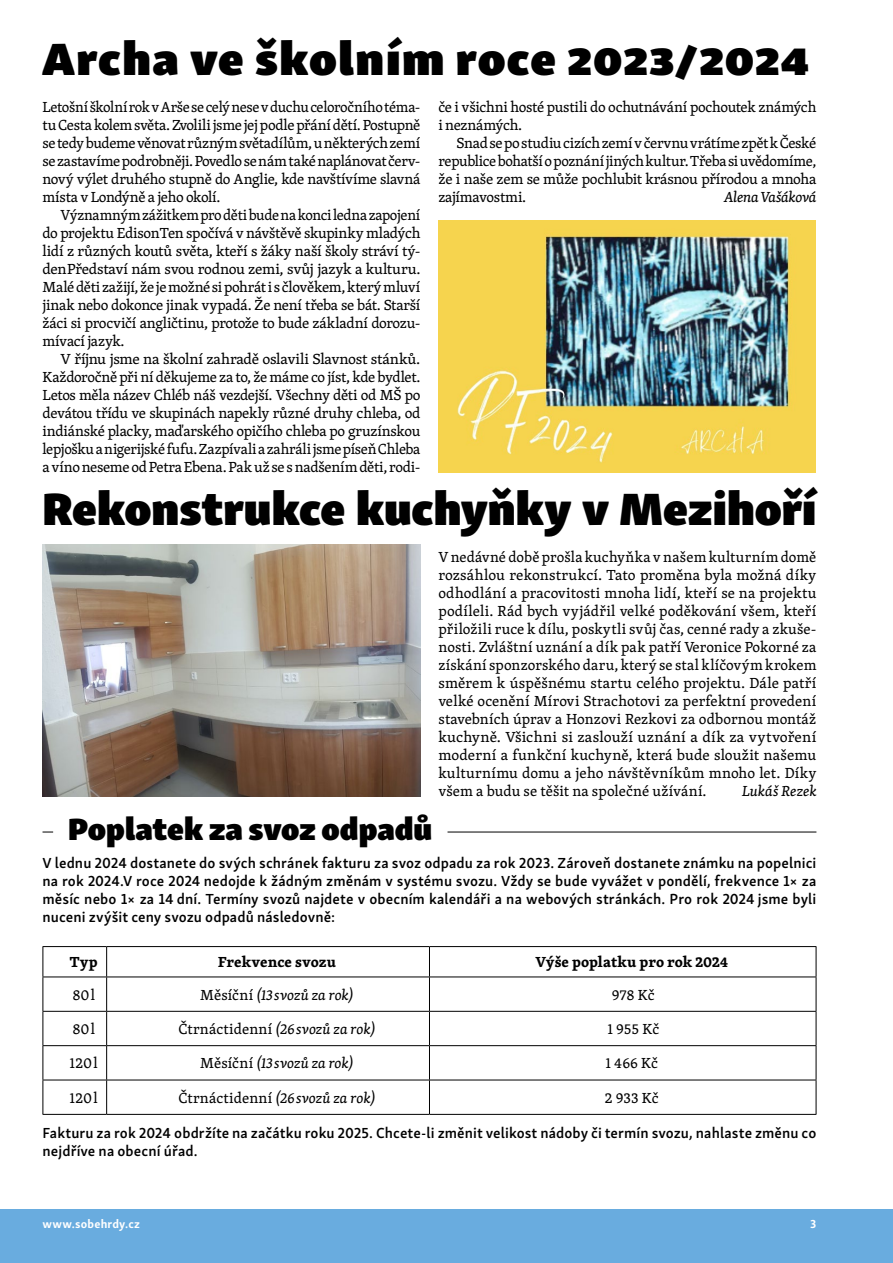
<style>
.page{position:relative;width:893px;height:1263px;background:#fff}
.page>*{position:absolute;margin:0;border:0;box-sizing:border-box;transform-origin:0 0}
.t1{font:46.5px "Skolar Sans Latn Bl";letter-spacing:.005em;color:#000}
.t2{font:31.5px "Skolar Sans Latn Bl";color:#000}
.t3{font:15px/18px "Skolar Latin";letter-spacing:-.015em;color:#000;text-align:justify}
.t4{font:600 15px/18px "Skolar Sans Latn";letter-spacing:.005em;color:#000;text-align:justify}
.t5{font:italic 15px "Skolar Latin";color:#000}
.t6{font:700 15px "Skolar Latin";letter-spacing:.01em;color:#000}
.t7{font:italic 15px "Skolar Latin";letter-spacing:-.02em;color:#000}
.t8{font:700 12px "Skolar Sans Latn";letter-spacing:.015em;color:#fff}
.s1{font-style:normal}
</style>
<div class="page">
<div style="left:0;top:1210px;width:893px;height:53px;background:#69acdf"></div>
<div style="left:438px;top:220px;width:378px;height:252px;background:#f6d44e"></div>
<hr style="left:43px;top:832px;width:773px;height:1px;background:#000">
<div style="left:53px;top:814px;width:394px;height:39px;background:#fff"></div>
<hr style="left:43px;top:946px;width:64px;height:1px;background:#000">
<svg style="left:43px;top:947px;width:1px;height:29px"></svg>
<hr style="left:107px;top:946px;width:322px;height:1px;background:#000">
<svg style="left:106px;top:947px;width:1px;height:29px"></svg>
<hr style="left:429px;top:946px;width:387px;height:1px;background:#000">
<svg style="left:429px;top:947px;width:1px;height:29px"></svg>
<svg style="left:816px;top:947px;width:1px;height:29px"></svg>
<hr style="left:43px;top:976px;width:64px;height:1px;background:#000">
<hr style="left:43px;top:977px;width:1px;height:34px;background:#000">
<hr style="left:107px;top:976px;width:322px;height:1px;background:#000">
<hr style="left:106px;top:977px;width:1px;height:34px;background:#000">
<hr style="left:429px;top:976px;width:387px;height:1px;background:#000">
<hr style="left:429px;top:977px;width:1px;height:34px;background:#000">
<hr style="left:816px;top:977px;width:1px;height:34px;background:#000">
<hr style="left:43px;top:1011px;width:64px;height:1px;background:#000">
<hr style="left:43px;top:1012px;width:1px;height:33px;background:#000">
<hr style="left:107px;top:1011px;width:322px;height:1px;background:#000">
<hr style="left:106px;top:1012px;width:1px;height:33px;background:#000">
<hr style="left:429px;top:1011px;width:387px;height:1px;background:#000">
<hr style="left:429px;top:1012px;width:1px;height:33px;background:#000">
<hr style="left:816px;top:1012px;width:1px;height:33px;background:#000">
<hr style="left:43px;top:1045px;width:64px;height:1px;background:#000">
<hr style="left:43px;top:1046px;width:1px;height:34px;background:#000">
<hr style="left:107px;top:1045px;width:322px;height:1px;background:#000">
<hr style="left:106px;top:1046px;width:1px;height:34px;background:#000">
<hr style="left:429px;top:1045px;width:387px;height:1px;background:#000">
<hr style="left:429px;top:1046px;width:1px;height:34px;background:#000">
<hr style="left:816px;top:1046px;width:1px;height:34px;background:#000">
<hr style="left:43px;top:1080px;width:64px;height:1px;background:#000">
<hr style="left:43px;top:1080px;width:1px;height:34px;background:#000">
<hr style="left:107px;top:1080px;width:322px;height:1px;background:#000">
<hr style="left:106px;top:1080px;width:1px;height:34px;background:#000">
<hr style="left:429px;top:1080px;width:387px;height:1px;background:#000">
<hr style="left:429px;top:1080px;width:1px;height:34px;background:#000">
<hr style="left:816px;top:1080px;width:1px;height:34px;background:#000">
<hr style="left:43px;top:1114px;width:64px;height:1px;background:#000">
<hr style="left:107px;top:1114px;width:322px;height:1px;background:#000">
<hr style="left:429px;top:1114px;width:387px;height:1px;background:#000">
<img style="left:457px;top:236px;width:332px;height:227px">
<img style="left:43px;top:544px;width:377px;height:252px">
<h1 class="t1" style="left:43px;top:17px;width:768px">Archa ve školním roce 2023/2024</h1>
<p class="t3" style="left:43px;top:98px;width:379px">Letošní školní rok v Arše se celý nese v duchu celoročního téma&shy;tu Cesta kolem světa. Zvolili jsme jej podle přání dětí. Postupně se tedy budeme věnovat různým světadílům, u některých zemí se zastavíme podrobněji. Povedlo se nám také naplánovat červ&shy;nový výlet druhého stupně do Anglie, kde navštívíme slavná místa v Londýně a jeho okolí.</p>
<p class="t3" style="left:43px;top:206px;width:379px;text-indent:18px">Významným zážitkem pro děti bude na konci ledna zapojení do projektu Edison Ten spočívá v návštěvě skupinky mladých lidí z různých koutů světa, kteří s žáky naší školy stráví tý&shy;den Představí nám svou rodnou zemi, svůj jazyk a kulturu.<br>Malé děti zažijí, že je možné si pohrát i s člověkem, který mluví jinak nebo dokonce jinak vypadá. Že není třeba se bát. Starší žáci si procvičí angličtinu, protože to bude základní dorozu&shy;mívací jazyk.</p>
<p class="t3" style="left:43px;top:350px;width:379px;text-indent:18px">V říjnu jsme na školní zahradě oslavili Slavnost stánků.<br>Každoročně při ní děkujeme za to, že máme co jíst, kde bydlet.<br>Letos měla název Chléb náš vezdejší. Všechny děti od MŠ po devátou třídu ve skupinách napekly různé druhy chleba, od indiánské placky, maďarského opičího chleba po gruzínskou lepjošku a nigerijské fufu. Zazpívali a zahráli jsme píseň Chleba a víno neseme od Petra Ebena. Pak už se s nadšením děti, rodi-</p>
<p class="t3" style="left:438px;top:98px;width:379px">če i všichni hosté pustili do ochutnávání pochoutek známých i neznámých.</p>
<p class="t3" style="left:438px;top:134px;width:379px;text-indent:18px">Snad se po studiu cizích zemí v červnu vrátíme zpět k České republice bohatší o poznání jiných kultur. Třeba si uvědomíme, že i naše zem se může pochlubit krásnou přírodou a mnoha zajímavostmi.</p>
<p class="t7" style="left:725px;top:186px;width:93px">Alena Vašáková</p>
<h1 class="t1" style="left:43px;top:467px;width:775px">Rekonstrukce kuchyňky v Mezihoří</h1>
<p class="t3" style="left:438px;top:548px;width:379px">V nedávné době prošla kuchyňka v našem kulturním domě rozsáhlou rekonstrukcí. Tato proměna byla možná díky odhodlání a pracovitosti mnoha lidí, kteří se na projektu podíleli. Rád bych vyjádřil velké poděkování všem, kteří přiložili ruce k dílu, poskytli svůj čas, cenné rady a zkuše&shy;nosti. Zvláštní uznání a dík pak patří Veronice Pokorné za získání sponzorského daru, který se stal klíčovým krokem směrem k úspěšnému startu celého projektu. Dále patří velké ocenění Mírovi Strachotovi za perfektní provedení stavebních úprav a Honzovi Rezkovi za odbornou montáž kuchyně. Všichni si zaslouží uznání a dík za vytvoření moderní a funkční kuchyně, která bude sloužit našemu kulturnímu domu a jeho návštěvníkům mnoho let. Díky všem a budu se těšit na společné užívání.</p>
<p class="t5" style="left:742px;top:780px;width:76px">Lukáš Rezek</p>
<h2 class="t2" style="left:68px;top:800px;width:366px">Poplatek za svoz odpadů</h2>
<p class="t4" style="left:42px;top:853px;width:775px">V lednu 2024 dostanete do svých schránek fakturu za svoz odpadu za rok 2023. Zároveň dostanete známku na popelnici na rok 2024.V roce 2024 nedojde k žádným změnám v systému svozu. Vždy se bude vyvážet v pondělí, frekvence 1× za měsíc nebo 1× za 14 dní. Termíny svozů najdete v obecním kalendáři a na webových stránkách. Pro rok 2024 jsme byli nuceni zvýšit ceny svozu odpadů následovně:</p>
<p class="t6" style="left:70px;top:950px;width:30px">Typ</p>
<p class="t6" style="left:218px;top:950px;width:120px">Frekvence svozu</p>
<p class="t6" style="left:535px;top:950px;width:194px">Výše poplatku pro rok 2024</p>
<p class="t3" style="left:72px;top:985px;width:24px">80 l</p>
<p class="t5" style="left:200px;top:983px;width:155px"><span class="s1">Měsíční</span> (13 svozů za rok)</p>
<p class="t3" style="left:612px;top:985px;width:44px">978 Kč</p>
<p class="t3" style="left:72px;top:1020px;width:24px">80 l</p>
<p class="t5" style="left:178px;top:1018px;width:199px"><span class="s1">Čtrnáctidenní</span> (26 svozů za rok)</p>
<p class="t3" style="left:607px;top:1020px;width:53px">1 955 Kč</p>
<p class="t3" style="left:70px;top:1054px;width:30px">120 l</p>
<p class="t5" style="left:200px;top:1052px;width:155px"><span class="s1">Měsíční</span> (13 svozů za rok)</p>
<p class="t3" style="left:605px;top:1054px;width:54px">1 466 Kč</p>
<p class="t3" style="left:70px;top:1088px;width:30px">120 l</p>
<p class="t5" style="left:178px;top:1087px;width:199px"><span class="s1">Čtrnáctidenní</span> (26 svozů za rok)</p>
<p class="t3" style="left:605px;top:1088px;width:55px">2 933 Kč</p>
<p class="t4" style="left:42px;top:1123px;width:775px">Fakturu za rok 2024 obdržíte na začátku roku 2025. Chcete-li změnit velikost nádoby či termín svozu, nahlaste změnu co nejdříve na obecní úřad.</p>
<p class="t8" style="left:43px;top:1214px;width:99px">www.sobehrdy.cz</p>
<p class="t8" style="left:810px;top:1214px;width:8px">3</p>
</div>
